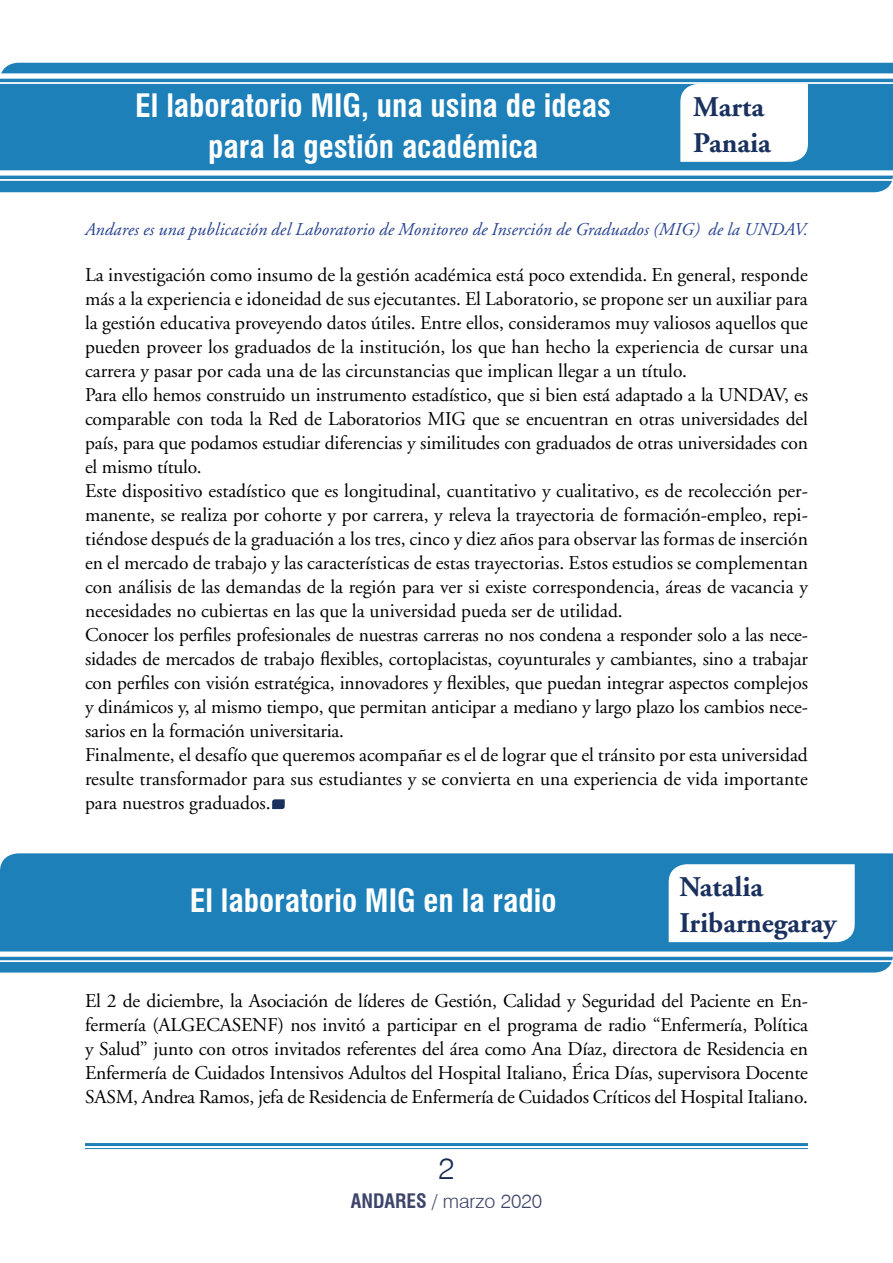
<style>
.page{position:relative;width:893px;height:1263px;background:#fff}
.page>*{position:absolute;margin:0;border:0;box-sizing:border-box;transform-origin:0 0}
.t1{font:700 condensed 31.5px "Swiss 721 BT";color:#fff}
.t2{font:300 30px "Swiss 721 BT";color:#182a54}
.t3{font:700 28.5px "Adobe Garamond";color:#1a315f}
.t4{font:19.5px/24px "Adobe Garamond";letter-spacing:-.01em;color:#000;text-align:justify}
.t5{font:300 19.5px "Swiss 721 BT";color:#3e456a}
.t6{font:italic 18px "Adobe Garamond";letter-spacing:.01em;color:#25408f}
.s1{font-weight:700;font-stretch:condensed}
</style>
<div class="page">
<hr style="left:85px;top:1143px;width:723px;height:3px;background:#1d80b9">
<hr style="left:85px;top:1148px;width:723px;height:1px;background:#1d80b9">
<div style="left:0;top:63px;width:893px;height:129px;background:#1d80b9"></div>
<div style="left:0;top:73px;width:893px;height:6px;background:#fff"></div>
<hr style="left:0;top:82px;width:893px;height:2px;background:#fff">
<div style="left:0;top:170px;width:893px;height:6px;background:#fff"></div>
<hr style="left:0;top:179px;width:893px;height:2px;background:#fff">
<svg style="left:680px;top:84px;width:128px;height:78px"></svg>
<svg style="left:272px;top:799px;width:13px;height:10px"></svg>
<div style="left:0;top:853px;width:893px;height:119px;background:#1d80b9"></div>
<div style="left:0;top:951px;width:893px;height:6px;background:#fff"></div>
<hr style="left:0;top:960px;width:893px;height:2px;background:#fff">
<svg style="left:669px;top:864px;width:186px;height:78px"></svg>
<p class="t1" style="left:135px;top:87px;width:477px">El laboratorio MIG, una usina de ideas</p>
<p class="t1" style="left:208px;top:128px;width:331px">para la gestión académica</p>
<p class="t3" style="left:693px;top:91px;width:72px">Marta</p>
<p class="t3" style="left:693px;top:127px;width:79px">Panaia</p>
<p class="t6" style="left:85px;top:220px;width:724px">Andares es una publicación del Laboratorio de Monitoreo de Inserción de Graduados (MIG) de la UNDAV.</p>
<p class="t4" style="left:85px;top:264px;width:724px">La investigación como insumo de la gestión académica está poco extendida. En general, responde más a la experiencia e idoneidad de sus ejecutantes. El Laboratorio, se propone ser un auxiliar para la gestión educativa proveyendo datos útiles. Entre ellos, consideramos muy valiosos aquellos que pueden proveer los graduados de la institución, los que han hecho la experiencia de cursar una carrera y pasar por cada una de las circunstancias que implican llegar a un título.</p>
<p class="t4" style="left:85px;top:384px;width:724px">Para ello hemos construido un instrumento estadístico, que si bien está adaptado a la UNDAV, es comparable con toda la Red de Laboratorios MIG que se encuentran en otras universidades del país, para que podamos estudiar diferencias y similitudes con graduados de otras universidades con el mismo título.</p>
<p class="t4" style="left:85px;top:480px;width:724px">Este dispositivo estadístico que es longitudinal, cuantitativo y cualitativo, es de recolección per&shy;manente, se realiza por cohorte y por carrera, y releva la trayectoria de formación-empleo, repi&shy;tiéndose después de la graduación a los tres, cinco y diez años para observar las formas de inserción en el mercado de trabajo y las características de estas trayectorias. Estos estudios se complementan con análisis de las demandas de la región para ver si existe correspondencia, áreas de vacancia y necesidades no cubiertas en las que la universidad pueda ser de utilidad.</p>
<p class="t4" style="left:85px;top:624px;width:724px">Conocer los perfiles profesionales de nuestras carreras no nos condena a responder solo a las nece&shy;sidades de mercados de trabajo flexibles, cortoplacistas, coyunturales y cambiantes, sino a trabajar con perfiles con visión estratégica, innovadores y flexibles, que puedan integrar aspectos complejos y dinámicos y, al mismo tiempo, que permitan anticipar a mediano y largo plazo los cambios nece&shy;sarios en la formación universitaria.</p>
<p class="t4" style="left:85px;top:744px;width:724px">Finalmente, el desafío que queremos acompañar es el de lograr que el tránsito por esta universidad resulte transformador para sus estudiantes y se convierta en una experiencia de vida importante para nuestros graduados.</p>
<p class="t1" style="left:190px;top:881px;width:368px">El laboratorio MIG en la radio</p>
<p class="t3" style="left:679px;top:871px;width:85px">Natalia</p>
<p class="t3" style="left:679px;top:907px;width:159px">Iribarnegaray</p>
<p class="t4" style="left:85px;top:989px;width:724px">El 2 de diciembre, la Asociación de líderes de Gestión, Calidad y Seguridad del Paciente en En&shy;fermería (ALGECASENF) nos invitó a participar en el programa de radio “Enfermería, Política y Salud” junto con otros invitados referentes del área como Ana Díaz, directora de Residencia en Enfermería de Cuidados Intensivos Adultos del Hospital Italiano, Érica Días, supervisora Docente SASM, Andrea Ramos, jefa de Residencia de Enfermería de Cuidados Críticos del Hospital Italiano.</p>
<p class="t2" style="left:438px;top:1150px;width:17px">2</p>
<p class="t5" style="left:351px;top:1189px;width:193px"><span class="s1">ANDARES</span> / marzo 2020</p>
</div>
